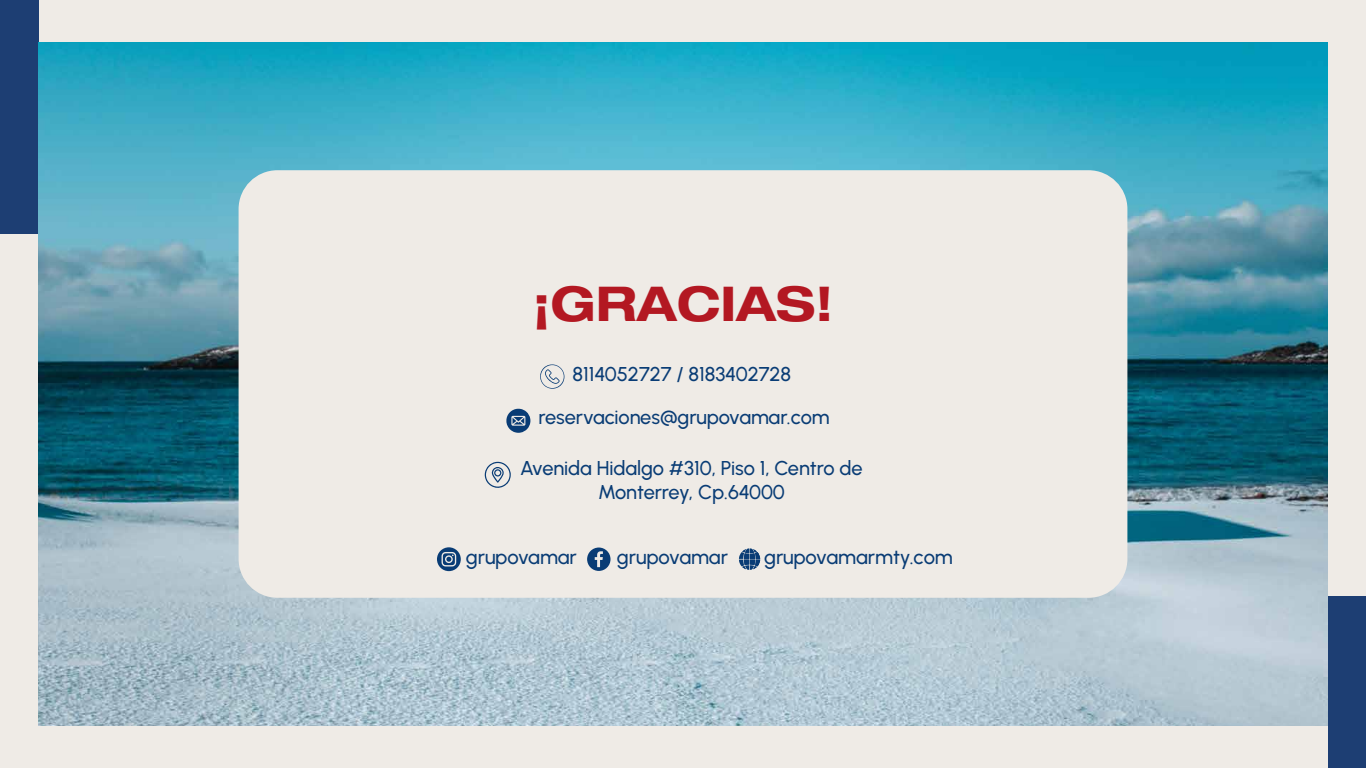
<style>
.page{position:relative;width:1366px;height:768px;background:#efebe6}
.page>*{position:absolute;margin:0;border:0;box-sizing:border-box;transform-origin:0 0}
.t1{font:700 expanded 48px "Helvetica Neue LT Pro";color:#b31822}
.t2{font:20.2px "Urbanist";letter-spacing:-.01em;color:#093c75}
.t3{font:20px/43px "Urbanist";letter-spacing:-.005em;color:#093c75;text-align:center}
</style>
<div class="page">
<div style="left:0;top:0;width:38px;height:233px;background:#1d3e73"></div>
<div style="left:1328px;top:596px;width:38px;height:172px;background:#1d3e73"></div>
<img style="left:38px;top:42px;width:1290px;height:684px">
<div style="left:239px;top:170px;width:888px;height:428px;background:#efebe6;border-radius:39px"></div>
<svg style="left:540px;top:364px;width:24px;height:25px"></svg>
<svg style="left:506px;top:408px;width:24px;height:25px"></svg>
<svg style="left:485px;top:462px;width:26px;height:26px"></svg>
<svg style="left:587px;top:548px;width:24px;height:23px"></svg>
<svg style="left:437px;top:547px;width:24px;height:24px"></svg>
<svg style="left:739px;top:549px;width:21px;height:21px"></svg>
<h1 class="t1" style="left:533px;top:274px;width:302px">¡GRACIAS!</h1>
<p class="t3" style="left:539px;top:352px;width:292px">8114052727 / 8183402728 reservaciones@grupovamar.com</p>
<p class="t3" style="left:520px;top:456px;width:344px;line-height:24px">Avenida Hidalgo #310, Piso 1, Centro de<br>Monterrey, Cp.64000</p>
<p class="t2" style="left:466px;top:544px;width:113px">grupovamar</p>
<p class="t2" style="left:617px;top:544px;width:113px">grupovamar</p>
<p class="t2" style="left:764px;top:543px;width:190px">grupovamarmty.com</p>
</div>
